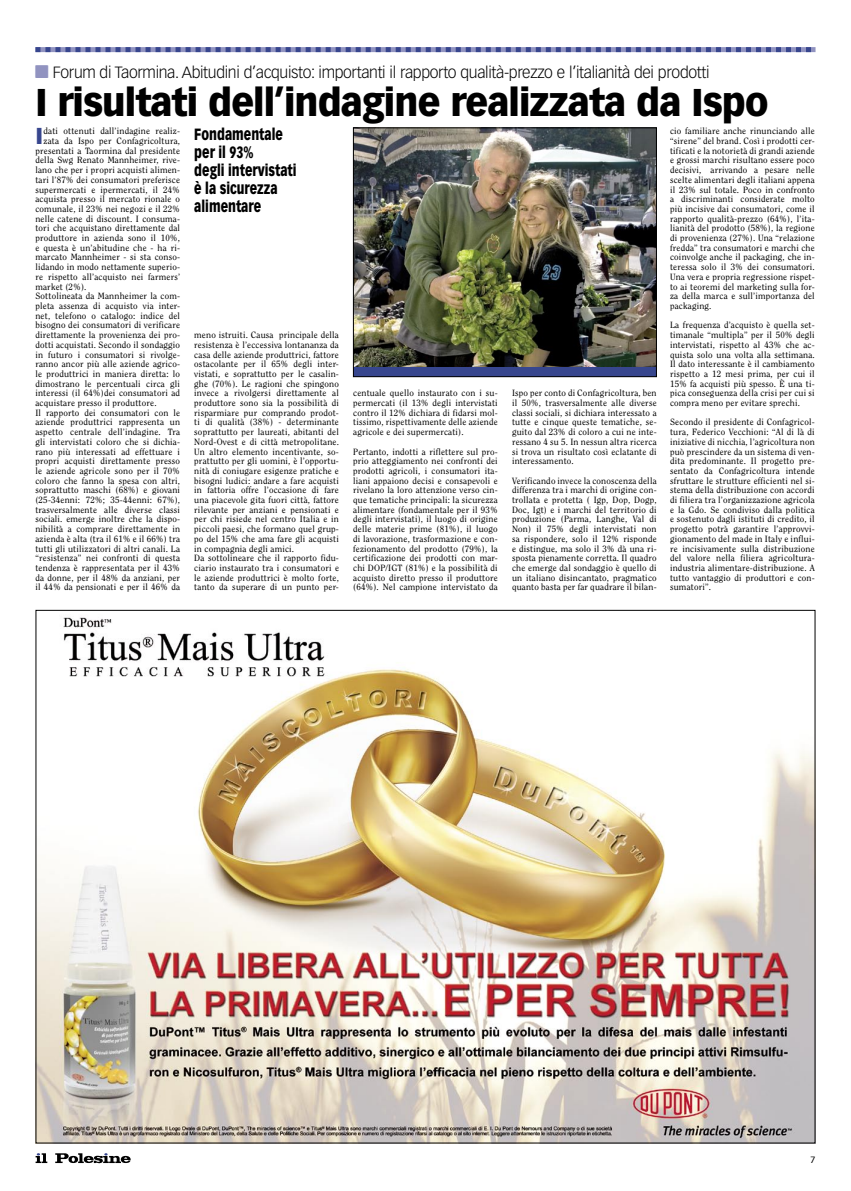
<style>
.page{position:relative;width:851px;height:1191px;background:#fff}
.page>*{position:absolute;margin:0;border:0;box-sizing:border-box;transform-origin:0 0}
.t1{font:900 38px "Vectora LH";letter-spacing:-.025em;color:#000;scale:.95 1}
.t2{font:900 22.6px "Vectora LH";color:#37468e}
.t3{font:300 16px "Vectora LH";letter-spacing:-.02em;color:#000}
.t4{font:900 16px/18px "Vectora LH";color:#000;scale:.74 1}
.t5{font:9px/9.7px "Clearface";letter-spacing:.02em;color:#000;text-align:justify}
.t6{font:9px "Vectora LH";color:#000}
</style>
<div class="page">
<svg style="left:35px;top:47px;width:780px;height:5px"></svg>
<svg style="left:36px;top:1153px;width:11px;height:10px"></svg>
<svg style="left:55px;top:1153px;width:76px;height:10px"></svg>
<img style="left:355px;top:130px;width:299px;height:237px">
<div style="left:353px;top:367px;width:303px;height:10px;background:#37468e"></div>
<div style="left:353px;top:128px;width:303px;height:249px;border:1px solid #000"></div>
<img style="left:37px;top:617px;width:776px;height:524px">
<h3 class="t3" style="left:53px;top:63px;width:658px">Forum di Taormina. Abitudini d’acquisto: importanti il rapporto qualità-prezzo e l’italianità dei prodotti</h3>
<h1 class="t1" style="left:35px;top:79px;width:773px">I risultati dell’indagine realizzata da Ispo</h1>
<h2 class="t2" style="left:35px;top:122px;width:9px">I</h2>
<p class="t5" style="left:44px;top:126px;width:138px">dati ottenuti dall’indagine realiz-</p>
<p class="t5" style="left:670px;top:126px;width:146px">cio familiare anche rinunciando alle “sirene” del brand. Così i prodotti cer&shy;tificati e la notorietà di grandi aziende e grossi marchi risultano essere poco decisivi, arrivando a pesare nelle scelte alimentari degli italiani appena il 23% sul totale. Poco in confronto a discriminanti considerate molto più incisive dai consumatori, come il rapporto qualità-prezzo (64%), l’ita&shy;lianità del prodotto (58%), la regione di provenienza (27%). Una “relazione fredda” tra consumatori e marchi che coinvolge anche il packaging, che in&shy;teressa solo il 3% dei consumatori.<br>Una vera e propria regressione rispet&shy;to ai teoremi del marketing sulla for&shy;za della marca e sull’importanza del packaging.</p>
<p class="t5" style="left:670px;top:320px;width:146px">La frequenza d’acquisto è quella set&shy;timanale “multipla” per il 50% degli intervistati, rispetto al 43% che ac&shy;quista solo una volta alla settimana.<br>Il dato interessante è il cambiamento rispetto a 12 mesi prima, per cui il 15% fa acquisti più spesso. È una ti&shy;pica conseguenza della crisi per cui si compra meno per evitare sprechi.</p>
<p class="t5" style="left:670px;top:417px;width:146px">Secondo il presidente di Confagricol&shy;tura, Federico Vecchioni: “Al di là di iniziative di nicchia, l’agricoltura non può prescindere da un sistema di ven&shy;dita predominante. Il progetto pre&shy;sentato da Confagricoltura intende sfruttare le strutture efficienti nel si&shy;stema della distribuzione con accordi di filiera tra l’organizzazione agricola e la Gdo. Se condiviso dalla politica e sostenuto dagli istituti di credito, il progetto potrà garantire l’approvvi&shy;gionamento del made in Italy e influi&shy;re incisivamente sulla distribuzione del valore nella filiera agricoltura&shy;industria alimentare-distribuzione. A tutto vantaggio di produttori e con&shy;sumatori”.</p>
<h3 class="t4" style="left:194px;top:125px;width:140px">Fondamentale per il 93%<br>degli intervistati è la sicurezza alimentare</h3>
<p class="t5" style="left:44px;top:136px;width:138px">zata da Ispo per Confagricoltura,</p>
<p class="t5" style="left:35px;top:146px;width:146px">presentati a Taormina dal presidente</p>
<p class="t5" style="left:35px;top:155px;width:146px">della Swg Renato Mannheimer, rive-</p>
<p class="t5" style="left:35px;top:165px;width:146px">lano che per i propri acquisti alimen-</p>
<p class="t5" style="left:35px;top:175px;width:146px">tari l’87% dei consumatori preferisce</p>
<p class="t5" style="left:35px;top:184px;width:146px">supermercati e ipermercati, il 24%</p>
<p class="t5" style="left:35px;top:194px;width:146px">acquista presso il mercato rionale o</p>
<p class="t5" style="left:35px;top:204px;width:146px">comunale, il 23% nei negozi e il 22%</p>
<p class="t5" style="left:35px;top:213px;width:146px">nelle catene di discount. I consuma-</p>
<p class="t5" style="left:35px;top:223px;width:146px">tori che acquistano direttamente dal</p>
<p class="t5" style="left:35px;top:233px;width:146px">produttore in azienda sono il 10%,</p>
<p class="t5" style="left:35px;top:243px;width:146px">e questa è un’abitudine che - ha ri-</p>
<p class="t5" style="left:35px;top:252px;width:146px">marcato Mannheimer - si sta conso-</p>
<p class="t5" style="left:35px;top:262px;width:146px">lidando in modo nettamente superio-</p>
<p class="t5" style="left:35px;top:272px;width:146px">re rispetto all’acquisto nei farmers’</p>
<p class="t5" style="left:35px;top:281px;width:52px">market (2%).</p>
<p class="t5" style="left:35px;top:291px;width:146px">Sottolineata da Mannheimer la com-</p>
<p class="t5" style="left:35px;top:301px;width:146px">pleta assenza di acquisto via inter-</p>
<p class="t5" style="left:35px;top:310px;width:146px">net, telefono o catalogo: indice del</p>
<p class="t5" style="left:35px;top:320px;width:146px">bisogno dei consumatori di verificare</p>
<p class="t5" style="left:35px;top:330px;width:146px">direttamente la provenienza dei pro-</p>
<p class="t5" style="left:35px;top:340px;width:146px">dotti acquistati. Secondo il sondaggio</p>
<p class="t5" style="left:35px;top:349px;width:146px">in futuro i consumatori si rivolge-</p>
<p class="t5" style="left:35px;top:359px;width:146px">ranno ancor più alle aziende agrico-</p>
<p class="t5" style="left:35px;top:369px;width:146px">le produttrici in maniera diretta: lo</p>
<p class="t5" style="left:35px;top:378px;width:146px">dimostrano le percentuali circa gli</p>
<p class="t5" style="left:35px;top:388px;width:146px">interessi (il 64%)dei consumatori ad</p>
<p class="t5" style="left:35px;top:398px;width:123px">acquistare presso il produttore.</p>
<p class="t5" style="left:35px;top:407px;width:146px">Il rapporto dei consumatori con le</p>
<p class="t5" style="left:35px;top:417px;width:146px">aziende produttrici rappresenta un</p>
<p class="t5" style="left:35px;top:427px;width:146px">aspetto centrale dell’indagine. Tra</p>
<p class="t5" style="left:35px;top:437px;width:146px">gli intervistati coloro che si dichia-</p>
<p class="t5" style="left:35px;top:446px;width:146px">rano più interessati ad effettuare i</p>
<p class="t5" style="left:35px;top:456px;width:146px">propri acquisti direttamente presso</p>
<p class="t5" style="left:35px;top:466px;width:146px">le aziende agricole sono per il 70%</p>
<p class="t5" style="left:35px;top:475px;width:146px">coloro che fanno la spesa con altri,</p>
<p class="t5" style="left:35px;top:485px;width:146px">soprattutto maschi (68%) e giovani</p>
<p class="t5" style="left:35px;top:495px;width:146px">(25-34enni: 72%; 35-44enni: 67%),</p>
<p class="t5" style="left:35px;top:504px;width:146px">trasversalmente alle diverse classi</p>
<p class="t5" style="left:35px;top:514px;width:146px">sociali. emerge inoltre che la dispo-</p>
<p class="t5" style="left:35px;top:524px;width:146px">nibilità a comprare direttamente in</p>
<p class="t5" style="left:35px;top:534px;width:146px">azienda è alta (tra il 61% e il 66%) tra</p>
<p class="t5" style="left:35px;top:543px;width:146px">tutti gli utilizzatori di altri canali. La</p>
<p class="t5" style="left:35px;top:553px;width:146px">“resistenza” nei confronti di questa</p>
<p class="t5" style="left:35px;top:563px;width:146px">tendenza è rappresentata per il 43%</p>
<p class="t5" style="left:35px;top:572px;width:146px">da donne, per il 48% da anziani, per</p>
<p class="t5" style="left:35px;top:582px;width:146px">il 44% da pensionati e per il 46% da</p>
<p class="t5" style="left:194px;top:330px;width:146px;text-align:left">meno istruiti. Causa principale della resistenza è l’eccessiva lontananza da casa delle aziende produttrici, fattore ostacolante per il 65% degli inter&shy;vistati, e soprattutto per le casalin&shy;ghe (70%). Le ragioni che spingono invece a rivolgersi direttamente al produttore sono sia la possibilità di risparmiare pur comprando prodot&shy;ti di qualità (38%) - determinante soprattutto per laureati, abitanti del Nord-Ovest e di città metropolitane.<br>Un altro elemento incentivante, so&shy;prattutto per gli uomini, è l’opportu&shy;nità di coniugare esigenze pratiche e bisogni ludici: andare a fare acquisti in fattoria offre l’occasione di fare una piacevole gita fuori città, fattore rilevante per anziani e pensionati e per chi risiede nel centro Italia e in piccoli paesi, che formano quel grup&shy;po del 15% che ama fare gli acquisti in compagnia degli amici.<br>Da sottolineare che il rapporto fidu&shy;ciario instaurato tra i consumatori e le aziende produttrici è molto forte, tanto da superare di un punto per-</p>
<p class="t5" style="left:353px;top:388px;width:146px">centuale quello instaurato con i su&shy;permercati (il 13% degli intervistati contro il 12% dichiara di fidarsi mol&shy;tissimo, rispettivamente delle aziende agricole e dei supermercati).</p>
<p class="t5" style="left:353px;top:446px;width:146px">Pertanto, indotti a riflettere sul pro&shy;prio atteggiamento nei confronti dei prodotti agricoli, i consumatori ita&shy;liani appaiono decisi e consapevoli e rivelano la loro attenzione verso cin&shy;que tematiche principali: la sicurezza alimentare (fondamentale per il 93% degli intervistati), il luogo di origine delle materie prime (81%), il luogo di lavorazione, trasformazione e con&shy;fezionamento del prodotto (79%), la certificazione dei prodotti con mar&shy;chi DOP/IGT (81%) e la possibilità di acquisto diretto presso il produttore (64%). Nel campione intervistato da</p>
<p class="t5" style="left:512px;top:388px;width:146px">Ispo per conto di Confagricoltura, ben il 50%, trasversalmente alle diverse classi sociali, si dichiara interessato a tutte e cinque queste tematiche, se&shy;guito dal 23% di coloro a cui ne inte&shy;ressano 4 su 5. In nessun altra ricerca si trova un risultato così eclatante di interessamento.</p>
<p class="t5" style="left:512px;top:475px;width:146px">Verificando invece la conoscenza della differenza tra i marchi di origine con&shy;trollata e protetta ( Igp, Dop, Dogp, Doc, Igt) e i marchi del territorio di produzione (Parma, Langhe, Val di Non) il 75% degli intervistati non sa rispondere, solo il 12% risponde e distingue, ma solo il 3% dà una ri&shy;sposta pienamente corretta. Il quadro che emerge dal sondaggio è quello di un italiano disincantato, pragmatico quanto basta per far quadrare il bilan-</p>
<p class="t6" style="left:810px;top:1154px;width:7px">7</p>
</div>
